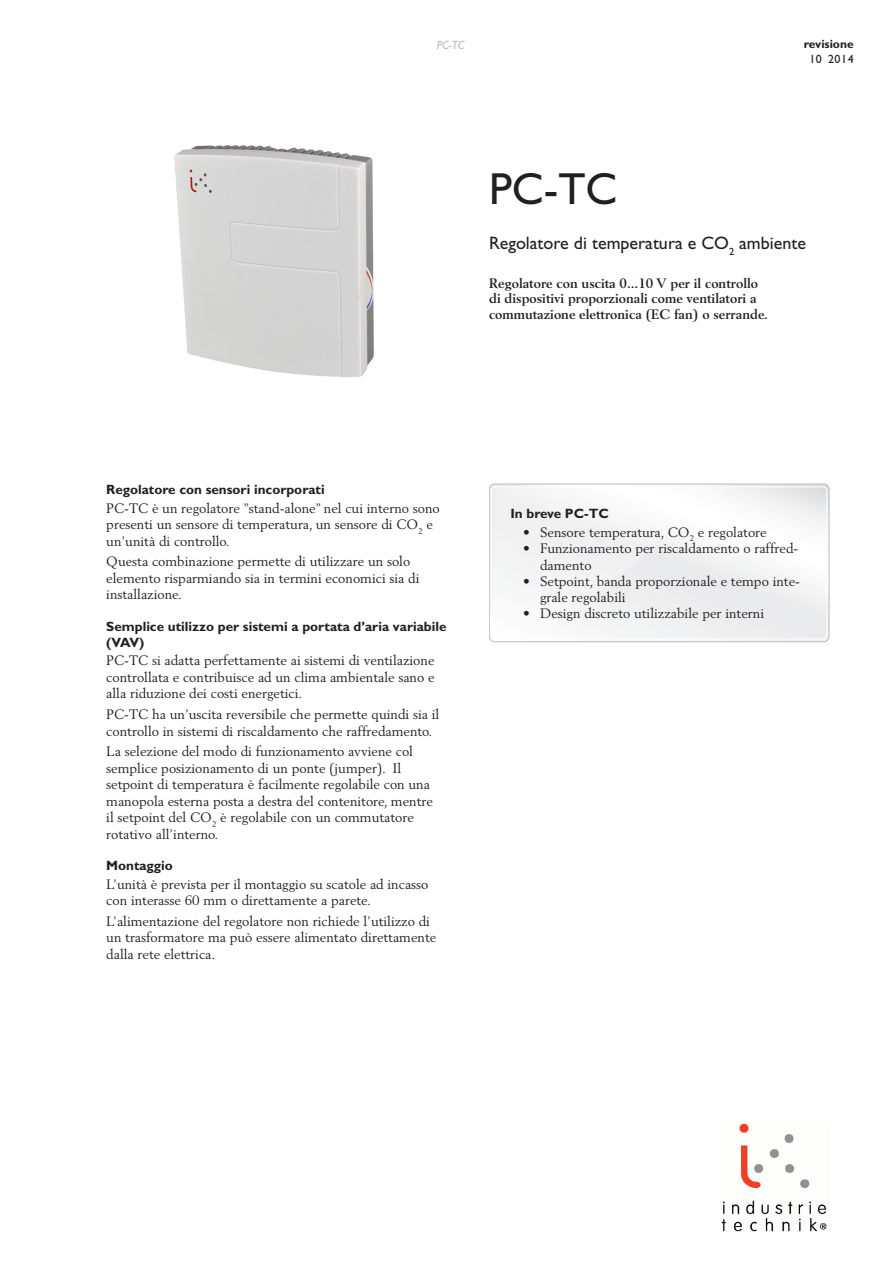
<style>
.page{position:relative;width:893px;height:1263px;background:#fff}
.page>*{position:absolute;margin:0;border:0;box-sizing:border-box;transform-origin:0 0}
.H_gill{font:45px "Gill Sans";color:#231f20}
.H_gill_mid{font:18px "Gill Sans";color:#231f20}
.Body{font:13.5px/16.5px "Berling";color:#231f20}
.H_berling_small_bold{font:700 13.5px/15.8px "Berling";color:#231f20}
.H_gill_bold_small{font:700 13.5px/16.2px "Gill Sans";color:#231f20}
.t1{font:700 12px "Gill Sans";color:#231f20}
.t2{font:12px "Gill Sans";letter-spacing:.045em;color:#231f20}
.t3{font:italic 12px "Gill Sans";color:#bcbdc0}
</style>
<div class="page">
<img style="left:721px;top:1123px;width:106px;height:109px">
<img style="left:174px;top:145px;width:200px;height:232px">
<div style="left:489px;top:484px;width:340px;height:158px;border:1px solid #b2b3b7;border-radius:5px"></div>
<svg style="left:491px;top:487px;width:336px;height:152px"></svg>
<div style="left:491px;top:487px;width:336px;height:152px;border:1px solid #fff;border-radius:4px"></div>
<svg style="left:494px;top:489px;width:233px;height:147px"></svg>
<p class="t3" style="left:437px;top:39px;width:29px">PC-TC</p>
<p class="t1" style="left:804px;top:37px;width:51px">revisione</p>
<p class="t2" style="left:809px;top:52px;width:46px">10 2014</p>
<p class="H_gill" style="left:489px;top:163px;width:130px">PC-TC</p>
<p class="H_gill_mid" style="left:489px;top:233px;width:318px">Regolatore di temperatura e CO<sub>2</sub> ambiente</p>
<p class="H_berling_small_bold" style="left:489px;top:275px;width:280px">Regolatore con uscita 0...10 V per il controllo di dispositivi proporzionali come ventilatori a commutazione elettronica (EC fan) o serrande.</p>
<p class="H_gill_bold_small" style="left:106px;top:481px;width:220px">Regolatore con sensori incorporati</p>
<p class="Body" style="left:106px;top:500px;width:335px">PC-TC è un regolatore ”stand-alone” nel cui interno sono presenti un sensore di temperatura, un sensore di CO<sub>2</sub> e un’unità di controllo.</p>
<p class="Body" style="left:106px;top:553px;width:315px">Questa combinazione permette di utilizzare un solo elemento risparmiando sia in termini economici sia di installazione.</p>
<p class="H_gill_bold_small" style="left:106px;top:618px;width:342px">Semplice utilizzo per sistemi a portata d’aria variabile (VAV)</p>
<p class="Body" style="left:106px;top:652px;width:330px;text-align:justify">PC-TC si adatta perfettamente ai sistemi di ventilazione controllata e contribuisce ad un clima ambientale sano e alla riduzione dei costi energetici.</p>
<p class="Body" style="left:106px;top:706px;width:335px">PC-TC ha un’uscita reversibile che permette quindi sia il controllo in sistemi di riscaldamento che raffredamento.</p>
<p class="Body" style="left:106px;top:743px;width:328px">La selezione del modo di funzionamento avviene col semplice posizionamento di un ponte (jumper). Il setpoint di temperatura è facilmente regolabile con una manopola esterna posta a destra del contenitore, mentre il setpoint del CO<sub>2</sub> è regolabile con un commutatore rotativo all’interno.</p>
<p class="H_gill_bold_small" style="left:106px;top:857px;width:68px">Montaggio</p>
<p class="Body" style="left:106px;top:875px;width:324px">L’unità è prevista per il montaggio su scatole ad incasso con interasse 60 mm o direttamente a parete.</p>
<p class="Body" style="left:106px;top:913px;width:331px">L’alimentazione del regolatore non richiede l’utilizzo di un trasformatore ma può essere alimentato direttamente dalla rete elettrica.</p>
<p class="H_gill_bold_small" style="left:510px;top:506px;width:100px">In breve PC-TC</p>
<p class="Body" style="left:523px;top:524px;width:245px">• Sensore temperatura, CO<sub>2</sub> e regolatore</p>
<p class="Body" style="left:540px;top:540px;width:260px;text-indent:-17px">• Funzionamento per riscaldamento o raffred&shy;damento</p>
<p class="Body" style="left:540px;top:573px;width:261px;text-indent:-17px">• Setpoint, banda proporzionale e tempo inte&shy;grale regolabili</p>
<p class="Body" style="left:523px;top:605px;width:242px">• Design discreto utilizzabile per interni</p>
</div>
